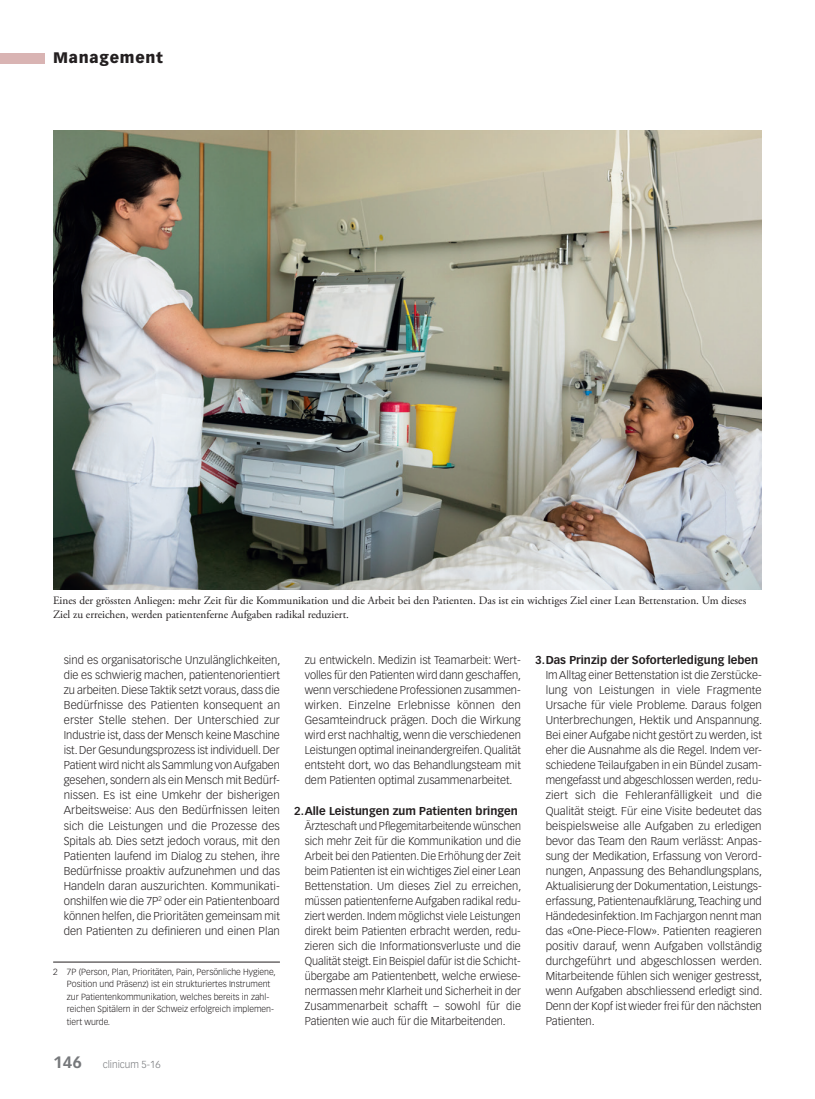
<style>
.page{position:relative;width:815px;height:1099px;background:#fff}
.page>*{position:absolute;margin:0;border:0;box-sizing:border-box;transform-origin:0 0}
.t1{font:900 15px "Vectora LT Std";letter-spacing:.05em;color:#231f20}
.t2{font:300 11.25px/15px "Vectora LT Std";color:#231f20;text-align:justify}
.t3{font:300 11.25px/15px "Vectora LT Std";color:#231f20;text-align:justify;scale:.95 1}
.t4{font:11.25px/13.5px "Adobe Garamond Pro";color:#231f20}
.t5{font:700 11.25px "Vectora LT Std";color:#231f20}
.t6{font:300 10px "Vectora LT Std";color:#76787b}
.t7{font:300 8.75px/12.5px "Vectora LT Std";color:#231f20}
.s1{font-weight:700;font-size:16.25px}
</style>
<div class="page">
<div style="left:0;top:53px;width:45px;height:10px;background:#d9b4b3"></div>
<hr style="left:53px;top:961px;width:227px;height:1px;background:#231f20">
<img style="left:53px;top:130px;width:709px;height:459px">
<h1 class="t1" style="left:53px;top:49px;width:111px">Management</h1>
<p class="t4" style="left:53px;top:594px;width:695px">Eines der grössten Anliegen: mehr Zeit für die Kommunikation und die Arbeit bei den Patienten. Das ist ein wichtiges Ziel einer Lean Bettenstation. Um dieses<br>Ziel zu erreichen, werden patientenferne Aufgaben radikal reduziert.</p>
<p class="t2" style="left:64px;top:653px;width:218px">sind es organisatorische Unzulänglichkeiten, die es schwierig machen, patientenorientiert zu arbeiten. Diese Taktik setzt voraus, dass die Bedürfnisse des Patienten konsequent an erster Stelle stehen. Der Unterschied zur Industrie ist, dass der Mensch keine Maschine ist. Der Gesundungsprozess ist individuell. Der Patient wird nicht als Sammlung von Aufgaben gesehen, sondern als ein Mensch mit Bedürf&shy;nissen. Es ist eine Umkehr der bisherigen Arbeitsweise: Aus den Bedürfnissen leiten sich die Leistungen und die Prozesse des Spitals ab. Dies setzt jedoch voraus, mit den Patienten laufend im Dialog zu stehen, ihre Bedürfnisse proaktiv aufzunehmen und das Handeln daran auszurichten. Kommunikati&shy;onshilfen wie die 7P<sup>2</sup> oder ein Patientenboard können helfen, die Prioritäten gemeinsam mit den Patienten zu definieren und einen Plan</p>
<p class="t7" style="left:67px;top:965px;width:210px;text-indent:-14px">2 7P (Person, Plan, Prioritäten, Pain, Persönliche Hygiene, Position und Präsenz) ist ein strukturiertes Instrument zur Patientenkommunikation, welches bereits in zahl&shy;reichen Spitälern in der Schweiz erfolgreich implemen&shy;tiert wurde.</p>
<p class="t6" style="left:53px;top:1058px;width:109px"><span class="s1">146</span> clinicum 5-16</p>
<p class="t2" style="left:305px;top:653px;width:218px">zu entwickeln. Medizin ist Teamarbeit: Wert&shy;volles für den Patienten wird dann geschaffen, wenn verschiedene Professionen zusammen&shy;wirken. Einzelne Erlebnisse können den Gesamteindruck prägen. Doch die Wirkung wird erst nachhaltig, wenn die verschiedenen Leistungen optimal ineinandergreifen. Qualität entsteht dort, wo das Behandlungsteam mit dem Patienten optimal zusammenarbeitet.</p>
<p class="t5" style="left:294px;top:803px;width:225px">2.Alle Leistungen zum Patienten bringen</p>
<p class="t3" style="left:305px;top:818px;width:229px">Ärzteschaft und Pflegemitarbeitende wünschen sich mehr Zeit für die Kommunikation und die Arbeit bei den Patienten. Die Erhöhung der Zeit beim Patienten ist ein wichtiges Ziel einer Lean Bettenstation. Um dieses Ziel zu erreichen, müssen patientenferne Aufgaben radikal redu&shy;ziert werden. Indem möglichst viele Leistungen direkt beim Patienten erbracht werden, redu&shy;zieren sich die Informationsverluste und die Qualität steigt. Ein Beispiel dafür ist die Schicht&shy;übergabe am Patientenbett, welche erwiese&shy;nermassen mehr Klarheit und Sicherheit in der Zusammenarbeit schafft – sowohl für die Patienten wie auch für die Mitarbeitenden.</p>
<p class="t5" style="left:535px;top:653px;width:225px">3.Das Prinzip der Soforterledigung leben</p>
<p class="t2" style="left:546px;top:668px;width:218px">Im Alltag einer Bettenstation ist die Zerstücke&shy;lung von Leistungen in viele Fragmente Ursache für viele Probleme. Daraus folgen Unterbrechungen, Hektik und Anspannung.<br>Bei einer Aufgabe nicht gestört zu werden, ist eher die Ausnahme als die Regel. Indem ver&shy;schiedene Teilaufgaben in ein Bündel zusam&shy;mengefasst und abgeschlossen werden, redu&shy;ziert sich die Fehleranfälligkeit und die Qualität steigt. Für eine Visite bedeutet das beispielsweise alle Aufgaben zu erledigen bevor das Team den Raum verlässt: Anpas&shy;sung der Medikation, Erfassung von Verord&shy;nungen, Anpassung des Behandlungsplans, Aktualisierung der Dokumentation, Leistungs&shy;erfassung, Patientenaufklärung, Teaching und Händedesinfektion. Im Fachjargon nennt man das «One-Piece-Flow». Patienten reagieren positiv darauf, wenn Aufgaben vollständig durchgeführt und abgeschlossen werden.<br>Mitarbeitende fühlen sich weniger gestresst, wenn Aufgaben abschliessend erledigt sind.<br>Denn der Kopf ist wieder frei für den nächsten Patienten.</p>
</div>
